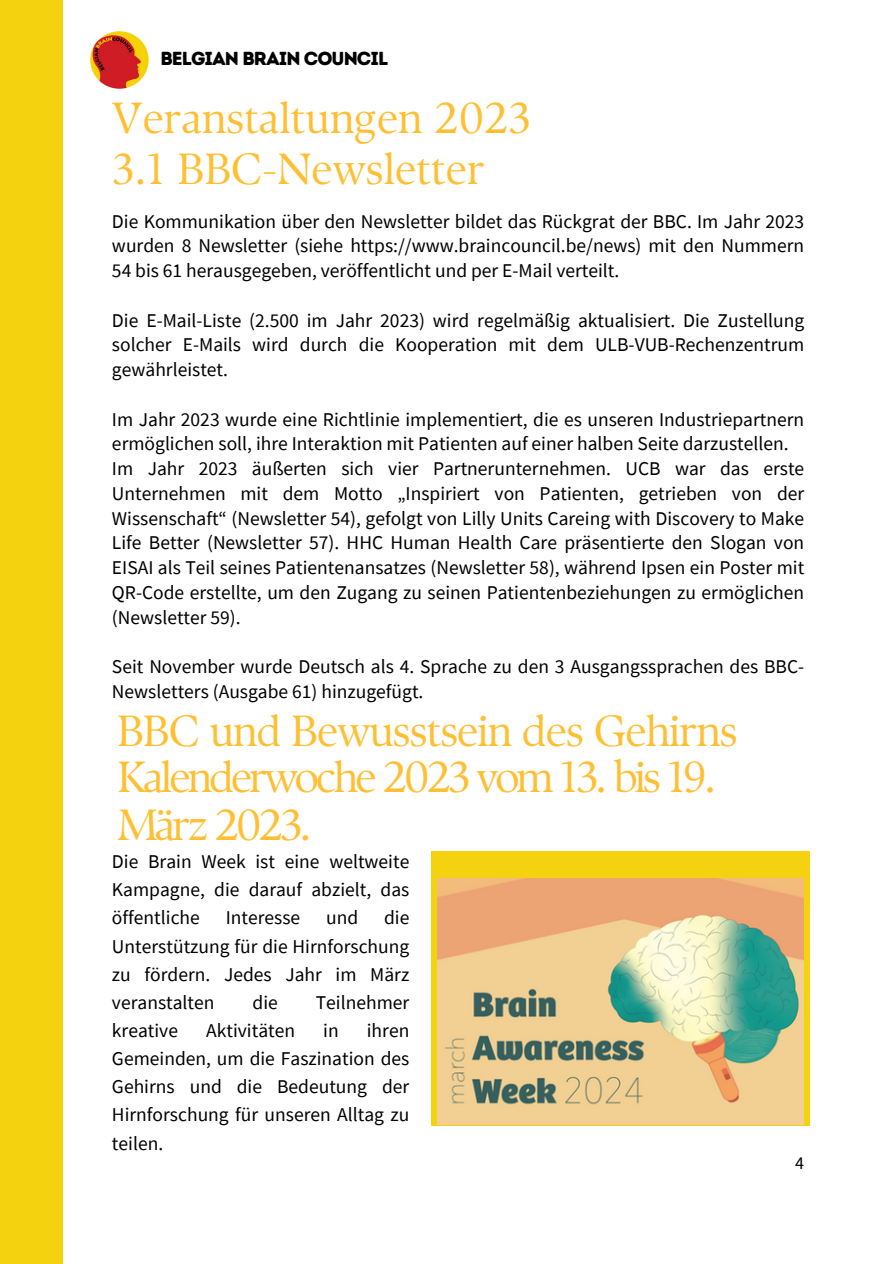
<style>
.page{position:relative;width:894px;height:1264px;background:#fff}
.page>*{position:absolute;margin:0;border:0;box-sizing:border-box;transform-origin:0 0}
.t1{font:43.5px/47.2px "TY Serif D";letter-spacing:-.065em;color:#ffbf32}
.t2{font:43.5px "TY Serif D";color:#ffbf32}
.t3{font:43.5px "TY Serif D";letter-spacing:-.025em;color:#ffbf32}
.t4{font:19.5px/24.8px "Source Sans Pro";color:#000001;text-align:justify}
.t5{font:18.9px "Intro Rust Base";letter-spacing:-.05em;color:#000001}
.t6{font:18px "Source Sans Pro";color:#000001}
</style>
<div class="page">
<div style="left:0;top:0;width:63px;height:1263px;background:#f5d20f"></div>
<img style="left:90px;top:31px;width:59px;height:58px">
<div style="left:431px;top:850px;width:378px;height:275px;background:#f5d20f"></div>
<img style="left:437px;top:878px;width:365px;height:246px">
<p class="t5" style="left:160px;top:47px;width:229px">BELGIAN BRAIN COUNCIL</p>
<p class="t2" style="left:112px;top:91px;width:420px">Veranstaltungen 2023</p>
<p class="t2" style="left:112px;top:143px;width:374px">3.1 BBC-Newsletter</p>
<p class="t4" style="left:112px;top:208px;width:693px">Die Kommunikation über den Newsletter bildet das Rückgrat der BBC. Im Jahr 2023 wurden 8 Newsletter (siehe https://www.braincouncil.be/news) mit den Nummern 54 bis 61 herausgegeben, veröffentlicht und per E-Mail verteilt.</p>
<p class="t4" style="left:112px;top:307px;width:693px">Die E-Mail-Liste (2.500 im Jahr 2023) wird regelmäßig aktualisiert. Die Zustellung solcher E-Mails wird durch die Kooperation mit dem ULB-VUB-Rechenzentrum gewährleistet.</p>
<p class="t4" style="left:112px;top:406px;width:693px">Im Jahr 2023 wurde eine Richtlinie implementiert, die es unseren Industriepartnern ermöglichen soll, ihre Interaktion mit Patienten auf einer halben Seite darzustellen.</p>
<h1 class="t4" style="left:112px;top:456px;width:693px">Im Jahr 2023 äußerten sich vier Partnerunternehmen. UCB war das erste Unternehmen mit dem Motto „Inspiriert von Patienten, getrieben von der Wissenschaft“ (Newsletter 54), gefolgt von Lilly Units Careing with Discovery to Make Life Better (Newsletter 57). HHC Human Health Care präsentierte den Slogan von EISAI als Teil seines Patientenansatzes (Newsletter 58), während Ipsen ein Poster mit QR-Code erstellte, um den Zugang zu seinen Patientenbeziehungen zu ermöglichen (Newsletter 59).</h1>
<h1 class="t4" style="left:112px;top:654px;width:693px">Seit November wurde Deutsch als 4. Sprache zu den 3 Ausgangssprachen des BBC-<br>Newsletters (Ausgabe 61) hinzugefügt.</h1>
<h1 class="t3" style="left:117px;top:705px;width:622px">BBC und Bewusstsein des Gehirns</h1>
<p class="t1" style="left:117px;top:753px;width:600px">Kalenderwoche 2023 vom 13. bis 19.<br>März 2023.</p>
<p class="t4" style="left:112px;top:847px;width:299px;line-height:28.2px">Die Brain Week ist eine weltweite Kampagne, die darauf abzielt, das öffentliche</p>
<p class="t4" style="left:112px;top:903px;width:299px;line-height:28.2px;text-indent:272px">die Unterstützung für die Hirnforschung zu fördern. Jedes Jahr im März veranstalten</p>
<p class="t4" style="left:226px;top:905px;width:76px">Interesse</p>
<p class="t4" style="left:326px;top:905px;width:34px">und</p>
<p class="t4" style="left:252px;top:989px;width:27px">die</p>
<p class="t4" style="left:316px;top:989px;width:95px">Teilnehmer</p>
<p class="t4" style="left:112px;top:1015px;width:299px;line-height:28.2px;text-indent:255px">ihren Gemeinden, um die Faszination des Gehirns und die Bedeutung der Hirnforschung für unseren Alltag zu teilen.</p>
<p class="t4" style="left:112px;top:1017px;width:68px">kreative</p>
<p class="t4" style="left:206px;top:1017px;width:90px">Aktivitäten</p>
<p class="t4" style="left:323px;top:1017px;width:17px">in</p>
<p class="t6" style="left:795px;top:1151px;width:10px">4</p>
</div>
